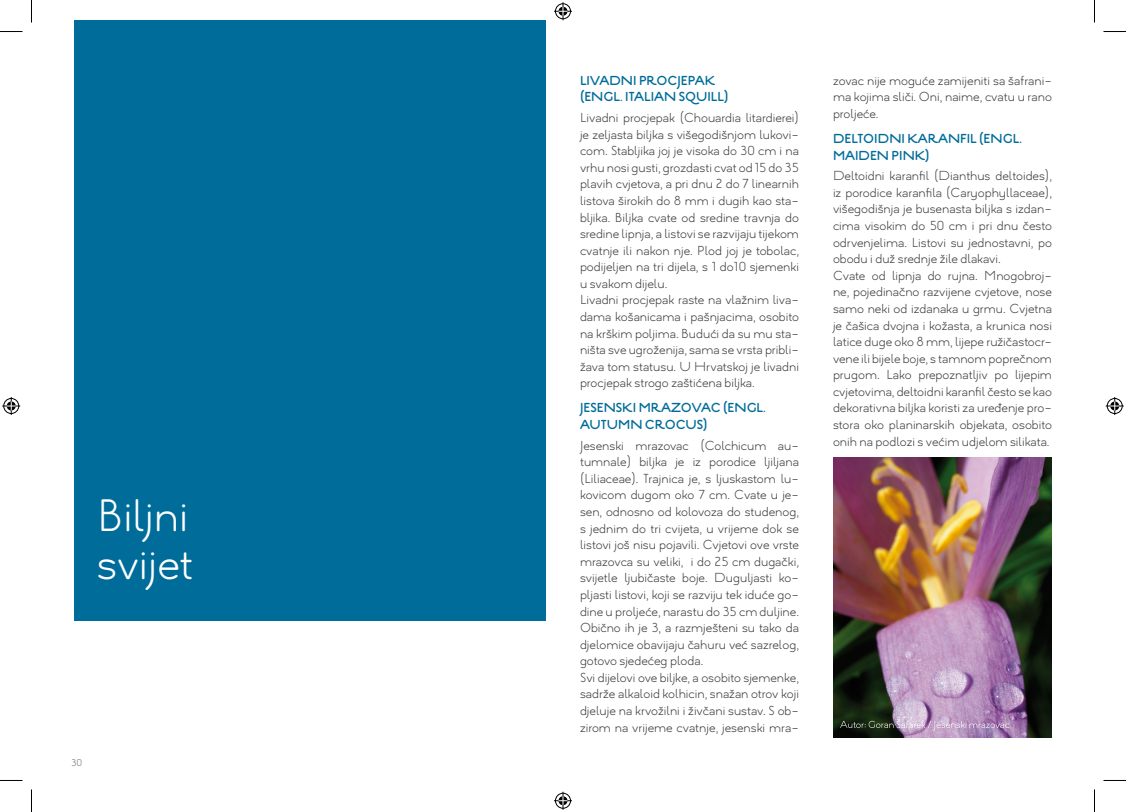
<style>
.page{position:relative;width:1126px;height:812px;background:#fff}
.page>*{position:absolute;margin:0;border:0;box-sizing:border-box;transform-origin:0 0}
.t1{font:300 48px/48px "Estilo Text";color:#fff}
.t2{font:300 13.8px/16.5px "Estilo Text";color:#3e3e40}
.t3{font:700 13.8px/16.5px "Estilo Text";color:#006c9a}
.t4{font:300 10.5px "Estilo Text";color:#707173}
</style>
<div class="page">
<div style="left:74px;top:21px;width:472px;height:599px;background:#006c9a"></div>
<img style="left:834px;top:457px;width:218px;height:280px">
<svg style="left:840px;top:718px;width:169px;height:12px;background:#8e7e91"></svg>
<svg style="left:0;top:31px;width:22px;height:1px"></svg>
<svg style="left:1103px;top:31px;width:23px;height:1px"></svg>
<svg style="left:0;top:780px;width:22px;height:1px"></svg>
<svg style="left:1103px;top:780px;width:23px;height:1px"></svg>
<svg style="left:31px;top:0;width:1px;height:23px"></svg>
<svg style="left:31px;top:789px;width:1px;height:22px"></svg>
<svg style="left:1094px;top:0;width:1px;height:23px"></svg>
<svg style="left:1094px;top:789px;width:1px;height:22px"></svg>
<svg style="left:554px;top:2px;width:18px;height:18px"></svg>
<svg style="left:554px;top:791px;width:18px;height:18px"></svg>
<svg style="left:2px;top:397px;width:18px;height:18px"></svg>
<svg style="left:1106px;top:397px;width:18px;height:18px"></svg>
<h1 class="t1" style="left:97px;top:491px;width:98px">Biljni svijet</h1>
<p class="t4" style="left:71px;top:755px;width:13px">30</p>
<p class="t3" style="left:580px;top:72px;width:150px">LIVADNI PROCJEPAK (ENGL. ITALIAN SQUILL)</p>
<p class="t2" style="left:580px;top:109px;width:221px">Livadni procjepak (Chouardia litardierei) je zeljasta biljka s višegodišnjom lukovi&shy;com. Stabljika joj je visoka do 30 cm i na vrhu nosi gusti, grozdasti cvat od 15 do 35 plavih cvjetova, a pri dnu 2 do 7 linearnih listova širokih do 8 mm i dugih kao sta&shy;bljika. Biljka cvate od sredine travnja do sredine lipnja, a listovi se razvijaju tijekom cvatnje ili nakon nje. Plod joj je tobolac, podijeljen na tri dijela, s 1 do10 sjemenki u svakom dijelu.<br>Livadni procjepak raste na vlažnim liva&shy;dama košanicama i pašnjacima, osobito na krškim poljima. Budući da su mu sta&shy;ništa sve ugroženija, sama se vrsta pribli&shy;žava tom statusu. U Hrvatskoj je livadni procjepak strogo zaštićena biljka.</p>
<p class="t3" style="left:580px;top:399px;width:187px">JESENSKI MRAZOVAC (ENGL.<br>AUTUMN CROCUS)</p>
<p class="t2" style="left:580px;top:437px;width:221px">Jesenski mrazovac (Colchicum au&shy;tumnale) biljka je iz porodice ljiljana (Liliaceae). Trajnica je, s ljuskastom lu&shy;kovicom dugom oko 7 cm. Cvate u je&shy;sen, odnosno od kolovoza do studenog, s jednim do tri cvijeta, u vrijeme dok se listovi još nisu pojavili. Cvjetovi ove vrste mrazovca su veliki, i do 25 cm dugački, svijetle ljubičaste boje. Duguljasti ko&shy;pljasti listovi, koji se razviju tek iduće go&shy;dine u proljeće, narastu do 35 cm duljine.<br>Obično ih je 3, a razmješteni su tako da djelomice obavijaju čahuru već sazrelog, gotovo sjedećeg ploda.<br>Svi dijelovi ove biljke, a osobito sjemenke, sadrže alkaloid kolhicin, snažan otrov koji djeluje na krvožilni i živčani sustav. S ob&shy;zirom na vrijeme cvatnje, jesenski mra-</p>
<p class="t2" style="left:833px;top:72px;width:220px;text-align:justify">zovac nije moguće zamijeniti sa šafrani&shy;ma kojima sliči. Oni, naime, cvatu u rano proljeće.</p>
<p class="t3" style="left:833px;top:130px;width:191px">DELTOIDNI KARANFIL (ENGL.<br>MAIDEN PINK)</p>
<p class="t2" style="left:833px;top:168px;width:220px">Deltoidni karanfil (Dianthus deltoides), iz porodice karanfila (Caryophyllaceae), višegodišnja je busenasta biljka s izdan&shy;cima visokim do 50 cm i pri dnu često odrvenjelima. Listovi su jednostavni, po obodu i duž srednje žile dlakavi.<br>Cvate od lipnja do rujna. Mnogobroj&shy;ne, pojedinačno razvijene cvjetove, nose samo neki od izdanaka u grmu. Cvjetna je čašica dvojna i kožasta, a krunica nosi latice duge oko 8 mm, lijepe ružičastocr&shy;vene ili bijele boje, s tamnom poprečnom prugom. Lako prepoznatljiv po lijepim cvjetovima, deltoidni karanfil često se kao dekorativna biljka koristi za uređenje pro&shy;stora oko planinarskih objekata, osobito onih na podlozi s većim udjelom silikata.</p>
</div>
